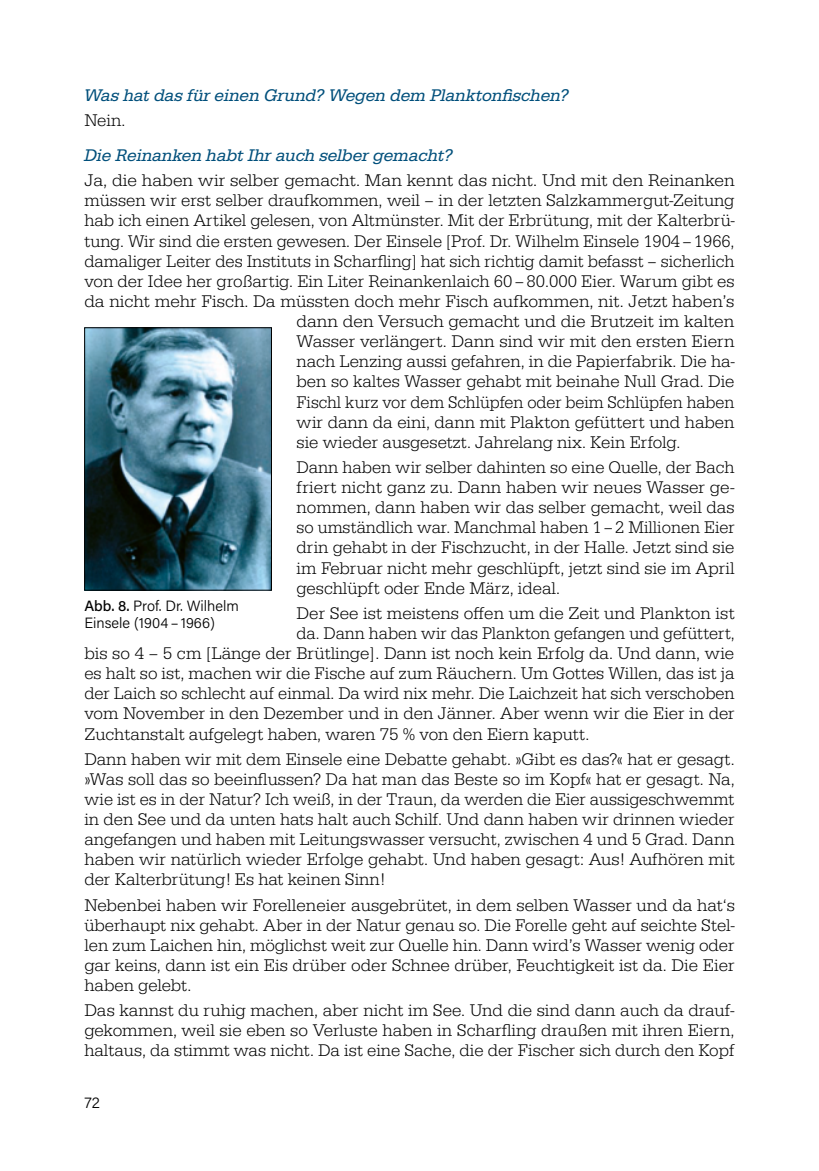
<style>
.page{position:relative;width:819px;height:1171px;background:#fff}
.page>*{position:absolute;margin:0;border:0;box-sizing:border-box;transform-origin:0 0}
.t1{font:300 17.5px/20.1px "Serifa";color:#000;text-align:justify}
.t2{font:italic 17.5px "Serifa";color:#004f7b}
.t3{font:300 15.75px "Acumin Pro";color:#000}
.t4{font:300 14.88px/16.6px "Acumin Pro";color:#000}
.s1{font-weight:500}
</style>
<div class="page">
<img style="left:86px;top:329px;width:184px;height:259px">
<div style="left:84px;top:327px;width:188px;height:263px;border:1px solid #000"></div>
<p class="t2" style="left:84px;top:85px;width:486px">Was hat das für einen Grund? Wegen dem Planktonfischen?</p>
<p class="t1" style="left:84px;top:110px;width:42px">Nein.</p>
<p class="t2" style="left:84px;top:145px;width:370px">Die Reinanken habt Ihr auch selber gemacht?</p>
<p class="t1" style="left:84px;top:170px;width:652px">Ja, die haben wir selber gemacht. Man kennt das nicht. Und mit den Reinanken</p>
<p class="t1" style="left:84px;top:191px;width:651px">müssen wir erst selber draufkommen, weil – in der letzten Salzkammergut-Zeitung</p>
<p class="t1" style="left:84px;top:211px;width:651px">hab ich einen Artikel gelesen, von Altmünster. Mit der Erbrütung, mit der Kalterbrü-</p>
<p class="t1" style="left:84px;top:231px;width:651px">tung. Wir sind die ersten gewesen. Der Einsele [Prof. Dr. Wilhelm Einsele 1904 – 1966,</p>
<p class="t1" style="left:84px;top:251px;width:651px">damaliger Leiter des Instituts in Scharfling] hat sich richtig damit befasst – sicherlich</p>
<p class="t1" style="left:84px;top:271px;width:651px">von der Idee her großartig. Ein Liter Reinankenlaich 60 – 80.000 Eier. Warum gibt es</p>
<p class="t1" style="left:84px;top:291px;width:651px">da nicht mehr Fisch. Da müssten doch mehr Fisch aufkommen, nit. Jetzt haben’s</p>
<p class="t1" style="left:296px;top:311px;width:439px">dann den Versuch gemacht und die Brutzeit im kalten</p>
<p class="t1" style="left:296px;top:331px;width:439px">Wasser verlängert. Dann sind wir mit den ersten Eiern</p>
<p class="t1" style="left:296px;top:352px;width:439px">nach Lenzing aussi gefahren, in die Papierfabrik. Die ha-</p>
<p class="t1" style="left:296px;top:372px;width:439px">ben so kaltes Wasser gehabt mit beinahe Null Grad. Die</p>
<p class="t1" style="left:296px;top:392px;width:439px">Fischl kurz vor dem Schlüpfen oder beim Schlüpfen haben</p>
<p class="t1" style="left:296px;top:412px;width:439px">wir dann da eini, dann mit Plakton gefüttert und haben</p>
<p class="t1" style="left:296px;top:432px;width:385px">sie wieder ausgesetzt. Jahrelang nix. Kein Erfolg.</p>
<p class="t1" style="left:296px;top:457px;width:439px">Dann haben wir selber dahinten so eine Quelle, der Bach friert nicht ganz zu. Dann haben wir neues Wasser ge&shy;nommen, dann haben wir das selber gemacht, weil das so umständlich war. Manchmal haben 1 – 2 Millionen Eier drin gehabt in der Fischzucht, in der Halle. Jetzt sind sie im Februar nicht mehr geschlüpft, jetzt sind sie im April geschlüpft oder Ende März, ideal.</p>
<p class="t1" style="left:296px;top:603px;width:439px">Der See ist meistens offen um die Zeit und Plankton ist</p>
<p class="t1" style="left:296px;top:623px;width:439px">da. Dann haben wir das Plankton gefangen und gefüttert,</p>
<p class="t1" style="left:84px;top:643px;width:651px">bis so 4 – 5 cm [Länge der Brütlinge]. Dann ist noch kein Erfolg da. Und dann, wie</p>
<p class="t1" style="left:84px;top:663px;width:651px">es halt so ist, machen wir die Fische auf zum Räuchern. Um Gottes Willen, das ist ja</p>
<p class="t1" style="left:84px;top:683px;width:651px">der Laich so schlecht auf einmal. Da wird nix mehr. Die Laichzeit hat sich verschoben</p>
<p class="t1" style="left:84px;top:704px;width:651px">vom November in den Dezember und in den Jänner. Aber wenn wir die Eier in der</p>
<p class="t1" style="left:84px;top:724px;width:506px">Zuchtanstalt aufgelegt haben, waren 75 % von den Eiern kaputt.</p>
<p class="t1" style="left:84px;top:749px;width:651px">Dann haben wir mit dem Einsele eine Debatte gehabt. »Gibt es das?« hat er gesagt. »Was soll das so beeinflussen? Da hat man das Beste so im Kopf« hat er gesagt. Na, wie ist es in der Natur? Ich weiß, in der Traun, da werden die Eier aussigeschwemmt in den See und da unten hats halt auch Schilf. Und dann haben wir drinnen wieder angefangen und haben mit Leitungswasser versucht, zwischen 4 und 5 Grad. Dann haben wir natürlich wieder Erfolge gehabt. Und haben gesagt: Aus! Aufhören mit der Kalterbrütung! Es hat keinen Sinn!</p>
<p class="t1" style="left:84px;top:895px;width:652px">Nebenbei haben wir Forelleneier ausgebrütet, in dem selben Wasser und da hat‘s überhaupt nix gehabt. Aber in der Natur genau so. Die Forelle geht auf seichte Stel&shy;len zum Laichen hin, möglichst weit zur Quelle hin. Dann wird’s Wasser wenig oder gar keins, dann ist ein Eis drüber oder Schnee drüber, Feuchtigkeit ist da. Die Eier haben gelebt.</p>
<p class="t1" style="left:84px;top:1000px;width:651px">Das kannst du ruhig machen, aber nicht im See. Und die sind dann auch da drauf&shy;gekommen, weil sie eben so Verluste haben in Scharfling draußen mit ihren Eiern, haltaus, da stimmt was nicht. Da ist eine Sache, die der Fischer sich durch den Kopf</p>
<p class="t4" style="left:84px;top:597px;width:156px"><span class="s1">Abb. 8.</span> Prof. Dr. Wilhelm<br>Einsele (1904 – 1966)</p>
<p class="t3" style="left:84px;top:1092px;width:17px">72</p>
</div>
